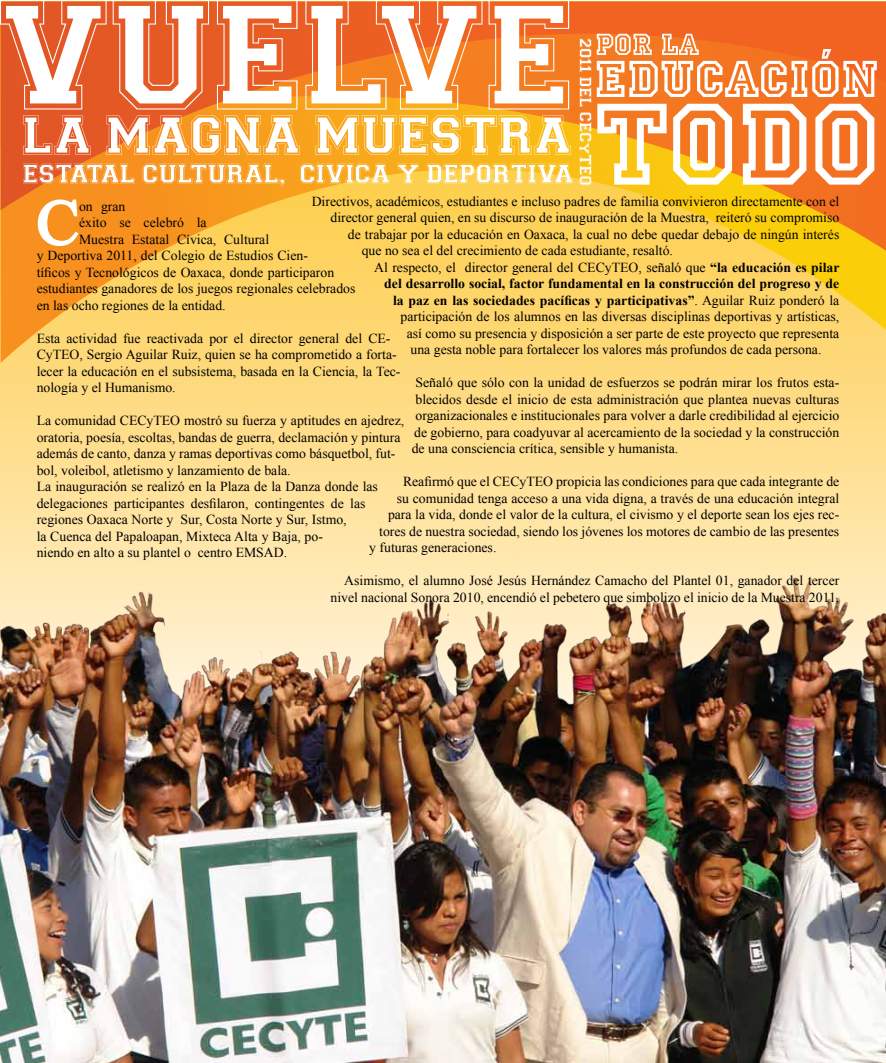
<style>
.page{position:relative;width:886px;height:1063px;background:#fff}
.page>*{position:absolute;margin:0;border:0;box-sizing:border-box;transform-origin:0 0}
.t1{font:63.62px "Times New Roman";color:#fff}
.t2{font:13.75px/16.5px "Times New Roman";color:#000}
.t3{font:700 13.75px "Times New Roman";color:#000}
.s1{font-weight:700}
.s2{font-weight:400}
</style>
<div class="page">
<div style="left:1px;top:2px;width:885px;height:1061px;background:#fedb85"></div>
<svg style="left:1px;top:251px;width:885px;height:112px"></svg>
<svg style="left:1px;top:210px;width:885px;height:41px;background:#fbc03f"></svg>
<svg style="left:1px;top:1px;width:885px;height:209px;background:#f59328"></svg>
<img style="left:0;top:459px;width:886px;height:604px">
<svg style="left:0;top:1px;width:569px;height:109px;background:#f3a57c"></svg>
<svg style="left:23px;top:116px;width:548px;height:39px;background:#f7bf78"></svg>
<svg style="left:23px;top:164px;width:550px;height:23px;background:#f9c26d"></svg>
<svg style="left:36px;top:198px;width:44px;height:49px;background:#f8aa54"></svg>
<svg style="left:579px;top:34px;width:298px;height:151px;background:#f7ab6e"></svg>
<p class="t2" style="left:312px;top:193px;width:529px">Directivos, académicos, estudiantes e incluso padres de familia convivieron directamente con el</p>
<p class="t2" style="left:330px;top:209px;width:510px">director general quien, en su discurso de inauguración de la Muestra, reiteró su compromiso</p>
<p class="t2" style="left:348px;top:226px;width:493px">de trabajar por la educación en Oaxaca, la cual no debe quedar debajo de ningún interés</p>
<p class="t2" style="left:362px;top:242px;width:313px">que no sea el del crecimiento de cada estudiante, resaltó.</p>
<p class="t2" style="left:374px;top:259px;width:467px">Al respecto, el director general del CECyTEO, señaló que <span class="s1">“la educación es pilar</span></p>
<p class="t3" style="left:384px;top:274px;width:456px">del desarrollo social, factor fundamental en la construcción del progreso y de</p>
<p class="t3" style="left:393px;top:291px;width:448px">la paz en las sociedades pacíficas y participativas”<span class="s2">. Aguilar Ruiz ponderó la</span></p>
<p class="t2" style="left:400px;top:308px;width:440px">participación de los alumnos en las diversas disciplinas deportivas y artísticas,</p>
<p class="t2" style="left:407px;top:325px;width:434px">así como su presencia y disposición a ser parte de este proyecto que representa</p>
<p class="t2" style="left:410px;top:341px;width:412px">una gesta noble para fortalecer los valores más profundos de cada persona.</p>
<p class="t2" style="left:412px;top:374px;width:429px;text-align:justify">Señaló que sólo con la unidad de esfuerzos se podrán mirar los frutos esta&shy;blecidos desde el inicio de esta administración que plantea nuevas culturas organizacionales e institucionales para volver a darle credibilidad al ejercicio de gobierno, para coadyuvar al acercamiento de la sociedad y la construcción de una consciencia crítica, sensible y humanista.</p>
<p class="t2" style="left:403px;top:473px;width:438px">Reafirmó que el CECyTEO propicia las condiciones para que cada integrante de</p>
<p class="t2" style="left:397px;top:490px;width:444px">su comunidad tenga acceso a una vida digna, a través de una educación integral</p>
<p class="t2" style="left:388px;top:506px;width:453px">para la vida, donde el valor de la cultura, el civismo y el deporte sean los ejes rec-</p>
<p class="t2" style="left:379px;top:523px;width:461px">tores de nuestra sociedad, siendo los jóvenes los motores de cambio de las presentes</p>
<p class="t2" style="left:369px;top:539px;width:129px">y futuras generaciones.</p>
<p class="t2" style="left:330px;top:572px;width:510px;text-align:right">Asimismo, el alumno José Jesús Hernández Camacho del Plantel 01, ganador del tercer nivel nacional Sonora 2010, encendió el pebetero que simbolizo el inicio de la Muestra 2011.</p>
<h1 class="t1" style="left:37px;top:180px;width:44px">C</h1>
<p class="t2" style="left:79px;top:198px;width:48px">on gran</p>
<p class="t2" style="left:79px;top:214px;width:129px">éxito se celebró la</p>
<p class="t2" style="left:79px;top:231px;width:192px">Muestra Estatal Cívica, Cultural</p>
<p class="t2" style="left:37px;top:247px;width:273px">y Deportiva 2011, del Colegio de Estudios Cien-</p>
<p class="t2" style="left:37px;top:264px;width:299px">tíficos y Tecnológicos de Oaxaca, donde participaron</p>
<p class="t2" style="left:37px;top:280px;width:320px">estudiantes ganadores de los juegos regionales celebrados</p>
<p class="t2" style="left:37px;top:297px;width:191px">en las ocho regiones de la entidad.</p>
<p class="t2" style="left:37px;top:330px;width:365px">Esta actividad fue reactivada por el director general del CE-CyTEO, Sergio Aguilar Ruiz, quien se ha comprometido a forta&shy;lecer la educación en el subsistema, basada en la Ciencia, la Tec&shy;nología y el Humanismo.</p>
<p class="t2" style="left:37px;top:412px;width:369px">La comunidad CECyTEO mostró su fuerza y aptitudes en ajedrez, oratoria, poesía, escoltas, bandas de guerra, declamación y pintura además de canto, danza y ramas deportivas como básquetbol, fut&shy;bol, voleibol, atletismo y lanzamiento de bala.<br>La inauguración se realizó en la Plaza de la Danza donde las delegaciones participantes desfilaron, contingentes de las regiones Oaxaca Norte y Sur, Costa Norte y Sur, Istmo,<br>la Cuenca del Papaloapan, Mixteca Alta y Baja, po-<br>niendo en alto a su plantel o centro EMSAD.</p>
</div>
